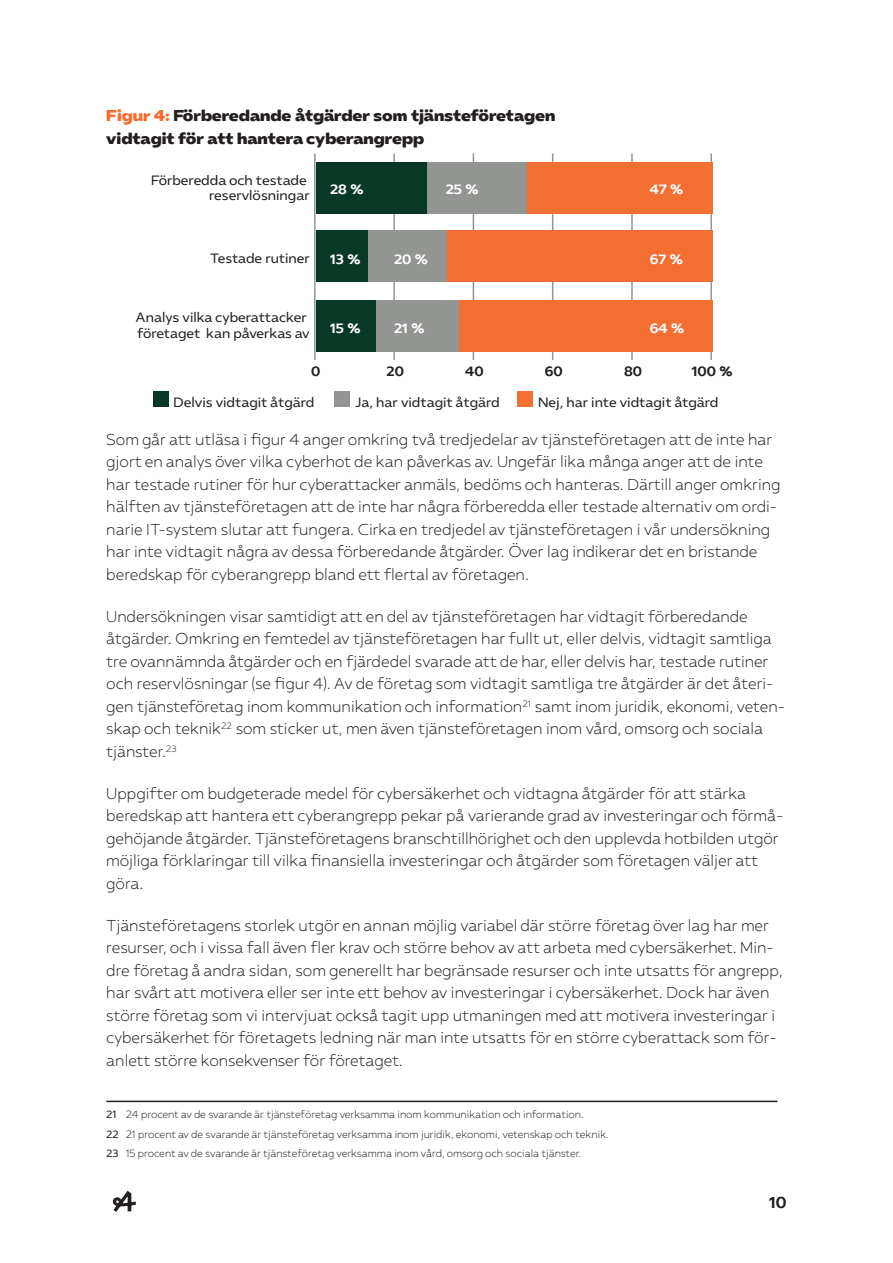
<style>
.page{position:relative;width:893px;height:1263px;background:#fff}
.page>*{position:absolute;margin:0;border:0;box-sizing:border-box;transform-origin:0 0}
.Bröd1{font:300 15.75px/22.5px "Almega Sans";color:#231f20}
.Rub5___fakta{font:15.75px/22.5px "Almega Sans Display";color:#231f20}
.t1{font:700 15.75px "Almega Sans";color:#231f20}
.t2{font:13.5px/15.5px "Almega Sans";color:#231f20}
.t3{font:700 13.5px "Almega Sans";color:#fff}
.t4{font:700 13.5px "Almega Sans";color:#231f20}
.Fotnot{font:300 10.5px "Almega Sans";color:#231f20}
.s1{color:#f36e31}
.s2{font-weight:400}
</style>
<div class="page">
<svg style="left:113px;top:1191px;width:23px;height:21px"></svg>
<hr style="left:106px;top:1101px;width:671px;height:1px;background:#231f20">
<hr style="left:314px;top:154px;width:2px;height:206px;background:#929591">
<hr style="left:393px;top:154px;width:2px;height:206px;background:#929591">
<hr style="left:473px;top:154px;width:1px;height:206px;background:#929591">
<hr style="left:552px;top:154px;width:1px;height:206px;background:#929591">
<hr style="left:631px;top:154px;width:2px;height:206px;background:#929591">
<hr style="left:710px;top:154px;width:2px;height:206px;background:#929591">
<div style="left:526px;top:163px;width:186px;height:51px;background:#f36e31"></div>
<div style="left:427px;top:163px;width:99px;height:51px;background:#929591"></div>
<div style="left:316px;top:163px;width:111px;height:51px;background:#083826"></div>
<div style="left:447px;top:231px;width:265px;height:51px;background:#f36e31"></div>
<div style="left:367px;top:231px;width:80px;height:51px;background:#929591"></div>
<div style="left:316px;top:231px;width:51px;height:51px;background:#083826"></div>
<div style="left:459px;top:300px;width:253px;height:51px;background:#f36e31"></div>
<div style="left:375px;top:300px;width:84px;height:51px;background:#929591"></div>
<div style="left:316px;top:300px;width:59px;height:51px;background:#083826"></div>
<div style="left:153px;top:392px;width:15px;height:15px;background:#083826"></div>
<div style="left:335px;top:392px;width:15px;height:15px;background:#929591"></div>
<div style="left:518px;top:392px;width:15px;height:15px;background:#f36e31"></div>
<p class="Rub5___fakta" style="left:106px;top:105px;width:451px"><span class="s1">Figur 4:</span> Förberedande åtgärder som tjänsteföretagen vidtagit för att hantera cyberangrepp</p>
<p class="t2" style="left:151px;top:172px;width:160px;text-align:right">Förberedda och testade reservlösningar</p>
<p class="t3" style="left:330px;top:180px;width:35px">28 %</p>
<p class="t2" style="left:210px;top:251px;width:101px">Testade rutiner</p>
<p class="t2" style="left:136px;top:310px;width:176px">Analys vilka cyberattacker företaget kan påverkas av</p>
<p class="t3" style="left:330px;top:250px;width:32px">13 %</p>
<p class="t3" style="left:330px;top:319px;width:32px">15 %</p>
<p class="t3" style="left:446px;top:180px;width:35px">25 %</p>
<p class="t3" style="left:394px;top:250px;width:36px">20 %</p>
<p class="t3" style="left:394px;top:319px;width:32px">21 %</p>
<p class="t3" style="left:650px;top:180px;width:35px">47 %</p>
<p class="t3" style="left:650px;top:250px;width:35px">67 %</p>
<p class="t3" style="left:650px;top:319px;width:36px">64 %</p>
<p class="t4" style="left:311px;top:362px;width:11px">0</p>
<p class="t4" style="left:386px;top:362px;width:19px">20</p>
<p class="t4" style="left:465px;top:362px;width:20px">40</p>
<p class="t4" style="left:545px;top:362px;width:20px">60</p>
<p class="t4" style="left:624px;top:362px;width:19px">80</p>
<p class="t4" style="left:692px;top:362px;width:43px">100 %</p>
<p class="t2" style="left:174px;top:394px;width:142px">Delvis vidtagit åtgärd</p>
<p class="t2" style="left:355px;top:394px;width:146px">Ja, har vidtagit åtgärd</p>
<p class="t2" style="left:538px;top:394px;width:182px">Nej, har inte vidtagit åtgärd</p>
<p class="Bröd1" style="left:106px;top:428px;width:676px">Som går att utläsa i figur 4 anger omkring två tredjedelar av tjänsteföretagen att de inte har gjort en analys över vilka cyberhot de kan påverkas av. Ungefär lika många anger att de inte har testade rutiner för hur cyberattacker anmäls, bedöms och hanteras. Därtill anger omkring hälften av tjänsteföretagen att de inte har några förberedda eller testade alternativ om ordi&shy;narie IT-system slutar att fungera. Cirka en tredjedel av tjänsteföretagen i vår undersökning har inte vidtagit några av dessa förberedande åtgärder. Över lag indikerar det en bristande beredskap för cyberangrepp bland ett flertal av företagen.</p>
<p class="Bröd1" style="left:106px;top:605px;width:680px">Undersökningen visar samtidigt att en del av tjänsteföretagen har vidtagit förberedande åtgärder. Omkring en femtedel av tjänsteföretagen har fullt ut, eller delvis, vidtagit samtliga tre ovannämnda åtgärder och en fjärdedel svarade att de har, eller delvis har, testade rutiner och reservlösningar (se figur 4). Av de företag som vidtagit samtliga tre åtgärder är det återi&shy;gen tjänsteföretag inom kommunikation och information<sup>21</sup> samt inom juridik, ekonomi, veten&shy;skap och teknik<sup>22</sup> som sticker ut, men även tjänsteföretagen inom vård, omsorg och sociala tjänster.<sup>23</sup></p>
<p class="Bröd1" style="left:106px;top:782px;width:679px">Uppgifter om budgeterade medel för cybersäkerhet och vidtagna åtgärder för att stärka beredskap att hantera ett cyberangrepp pekar på varierande grad av investeringar och förmå&shy;gehöjande åtgärder. Tjänsteföretagens branschtillhörighet och den upplevda hotbilden utgör möjliga förklaringar till vilka finansiella investeringar och åtgärder som företagen väljer att göra.</p>
<p class="Bröd1" style="left:106px;top:914px;width:678px">Tjänsteföretagens storlek utgör en annan möjlig variabel där större företag över lag har mer resurser, och i vissa fall även fler krav och större behov av att arbeta med cybersäkerhet. Min&shy;dre företag å andra sidan, som generellt har begränsade resurser och inte utsatts för angrepp, har svårt att motivera eller ser inte ett behov av investeringar i cybersäkerhet. Dock har även större företag som vi intervjuat också tagit upp utmaningen med att motivera investeringar i cybersäkerhet för företagets ledning när man inte utsatts för en större cyberattack som för&shy;anlett större konsekvenser för företaget.</p>
<p class="Fotnot" style="left:106px;top:1108px;width:479px"><span class="s2">21</span> 24 procent av de svarande är tjänsteföretag verksamma inom kommunikation och information.</p>
<p class="Fotnot" style="left:106px;top:1127px;width:504px"><span class="s2">22</span> 21 procent av de svarande är tjänsteföretag verksamma inom juridik, ekonomi, vetenskap och teknik.</p>
<p class="Fotnot" style="left:106px;top:1146px;width:476px"><span class="s2">23</span> 15 procent av de svarande är tjänsteföretag verksamma inom vård, omsorg och sociala tjänster.</p>
<p class="t1" style="left:769px;top:1192px;width:19px">10</p>
</div>
